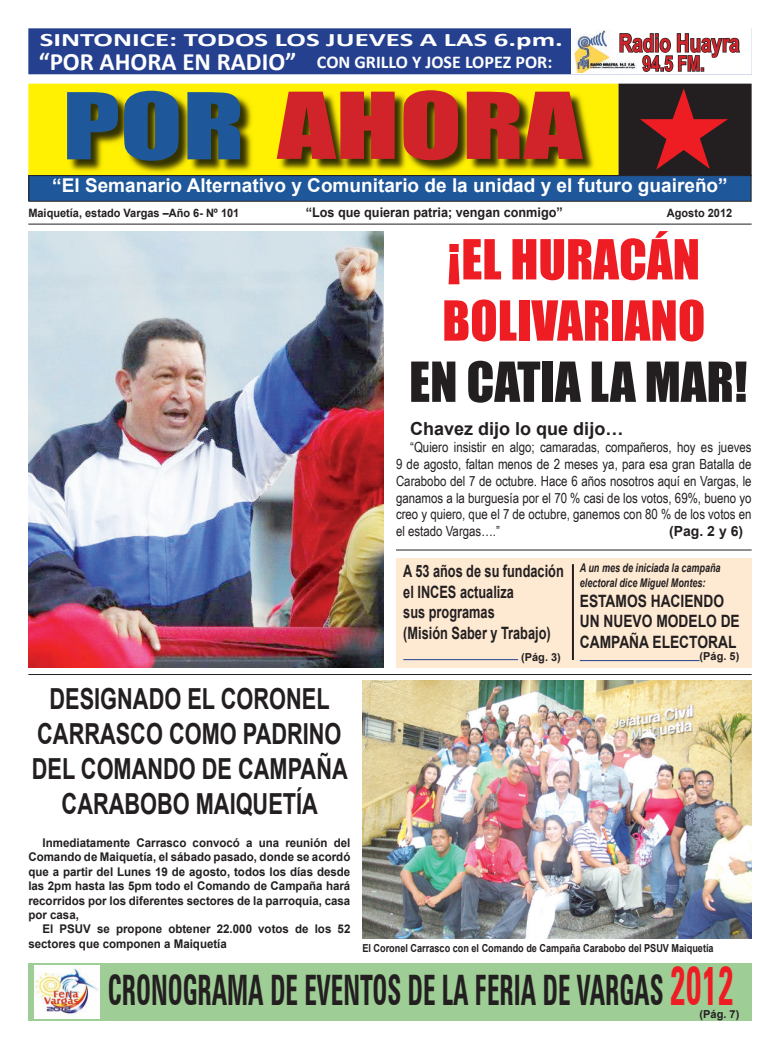
<style>
.page{position:relative;width:780px;height:1049px;background:#fff}
.page>*{position:absolute;margin:0;border:0;box-sizing:border-box;transform-origin:0 0}
.t1{font:85px "Impact";color:#d1232a;scale:1.35 1}
.t2{font:51px/61.2px "Impact";color:#ee1d23}
.t3{font:51px "Impact";color:#231f20}
.t4{font:700 condensed 42px "Zurich BT";color:#231f20;scale:.6 1}
.t5{font:700 29px/34.8px "Arial";color:#231f20;text-align:center;scale:.75 1}
.t6{font:700 25px "Arial";color:#d1232a;scale:.75 1}
.t7{font:700 21px "Arial";color:#d1232a;scale:.75 1}
.t8{font:700 19px "Arial";color:#fff}
.t9{font:700 19px "Calibri";color:#fff;scale:1.52 1}
.t10{font:700 18px "Calibri";color:#fff}
.t11{font:700 18px "Arial";color:#231f20}
.t12{font:700 17px/20.4px "Arial";color:#231f20;scale:.75 1}
.t13{font:700 17px/20.4px "Arial";color:#231f20;scale:.81 1}
.t14{font:14px/16.8px "Arial Narrow";color:#231f20;text-align:justify}
.t15{font:700 14px "Arial";color:#231f20}
.t16{font:700 13.3px "Arial";color:#231f20;scale:.95 1}
.t17{font:700 12px/14.4px "Arial";color:#231f20;text-align:justify;scale:.96 1}
.t18{font:italic 700 12px/14.4px "Arial";color:#231f20;scale:.75 1}
.t19{font:700 11.5px "Arial";color:#231f20;scale:.95 1}
.t20{font:700 11px "Arial";color:#231f20;scale:.83 1}
.t21{font:700 11px "Arial";color:#231f20}
.s1{font-size:25px}
.s2{color:#1e579a}
.s3{font-size:54px;color:#ee1d23}
</style>
<div class="page">
<div style="left:28px;top:963px;width:723px;height:57px;background:#9ecd95"></div>
<div style="left:396px;top:558px;width:355px;height:109px;background:#fee9d2"></div>
<div style="left:28px;top:28px;width:543px;height:46px;background:#25408f"></div>
<svg style="left:573px;top:30px;width:167px;height:43px"></svg>
<hr style="left:28px;top:224px;width:723px;height:1px;background:#231f20">
<svg style="left:618px;top:84px;width:133px;height:91px;background:#4a1f20"></svg>
<div style="left:28px;top:84px;width:590px;height:91px;background:#fff101"></div>
<img style="left:67px;top:91px;width:187px;height:84px">
<img style="left:277px;top:90px;width:319px;height:84px">
<div style="left:29px;top:176px;width:722px;height:25px;background:#1e579a"></div>
<div style="left:28px;top:175px;width:723px;height:27px;border:1px solid #231f20"></div>
<img style="left:28px;top:231px;width:355px;height:436px">
<hr style="left:396px;top:549px;width:355px;height:1px;background:#231f20">
<hr style="left:572px;top:564px;width:2px;height:96px;background:#231f20">
<hr style="left:28px;top:674px;width:723px;height:1px;background:#231f20">
<img style="left:362px;top:680px;width:389px;height:258px">
<hr style="left:403px;top:659px;width:115px;height:1px;background:#25408f">
<hr style="left:579px;top:660px;width:120px;height:1px;background:#25408f">
<img style="left:35px;top:965px;width:65px;height:53px">
<h3 class="t6" style="left:618px;top:27px;width:163px">Radio Huayra</h3>
<h3 class="t7" style="left:642px;top:50px;width:84px">94.5 FM.</h3>
<h3 class="t9" style="left:40px;top:28px;width:346px">SINTONICE: TODOS LOS JUEVES A LAS 6.pm.</h3>
<h3 class="t10" style="left:39px;top:51px;width:515px"><span class="s1">“POR AHORA EN RADIO”</span> CON GRILLO Y JOSE LOPEZ POR:</h3>
<h1 class="t1" style="left:62px;top:60px;width:386px"><span class="s2">POR</span> AHORA</h1>
<h3 class="t8" style="left:52px;top:173px;width:677px">“El Semanario Alternativo y Comunitario de la unidad y el futuro guaireño”</h3>
<h2 class="t2" style="left:442px;top:227px;width:264px">¡EL HURACÁN<br>BOLIVARIANO</h2>
<h2 class="t3" style="left:409px;top:342px;width:340px">EN CATIA LA MAR!</h2>
<h3 class="t11" style="left:410px;top:417px;width:215px">Chavez dijo lo que dijo…</h3>
<p class="t14" style="left:396px;top:438px;width:357px;text-indent:14px">“Quiero insistir en algo; camaradas, compañeros, hoy es jueves 9 de agosto, faltan menos de 2 meses ya, para esa gran Batalla de Carabobo del 7 de octubre. Hace 6 años nosotros aquí en Vargas, le ganamos a la burguesía por el 70 % casi de los votos, 69%, bueno yo creo y quiero, que el 7 de octubre, ganemos con 80 % de los votos en el estado Vargas….”</p>
<p class="t19" style="left:28px;top:205px;width:223px">Maiquetía, estado Vargas –Año 6- Nº 101</p>
<p class="t16" style="left:306px;top:203px;width:272px">“Los que quieran patria; vengan conmigo”</p>
<p class="t19" style="left:667px;top:205px;width:70px">Agosto 2012</p>
<p class="t15" style="left:669px;top:522px;width:75px">(Pag. 2 y 6)</p>
<h3 class="t12" style="left:403px;top:562px;width:215px">A 53 años de su fundación el INCES actualiza<br>sus programas<br>(Misión Saber y Trabajo)</h3>
<p class="t18" style="left:579px;top:561px;width:189px">A un mes de iniciada la campaña electoral dice Miguel Montes:</p>
<h3 class="t13" style="left:579px;top:591px;width:199px">ESTAMOS HACIENDO<br>UN NUEVO MODELO DE<br>CAMPAÑA ELECTORAL</h3>
<p class="t21" style="left:521px;top:650px;width:41px">(Pág. 3)</p>
<p class="t21" style="left:699px;top:649px;width:41px">(Pág. 5)</p>
<h3 class="t5" style="left:32px;top:683px;width:423px">DESIGNADO EL CORONEL<br>CARRASCO COMO PADRINO<br>DEL COMANDO DE CAMPAÑA<br>CARABOBO MAIQUETÍA</h3>
<p class="t17" style="left:28px;top:836px;width:337px;text-indent:14px">Inmediatamente Carrasco convocó a una reunión del Comando de Maiquetía, el sábado pasado, donde se acordó que a partir del Lunes 19 de agosto, todos los días desde las 2pm hasta las 5pm todo el Comando de Campaña hará recorridos por los diferentes sectores de la parroquia, casa por casa,</p>
<p class="t17" style="left:28px;top:922px;width:337px;text-indent:14px">El PSUV se propone obtener 22.000 votos de los 52 sectores que componen a Maiquetía</p>
<p class="t20" style="left:362px;top:941px;width:424px">El Coronel Carrasco con el Comando de Campaña Carabobo del PSUV Maiquetía</p>
<h3 class="t4" style="left:108px;top:965px;width:1044px">CRONOGRAMA DE EVENTOS DE LA FERIA DE VARGAS <span class="s3">2012</span></h3>
<p class="t21" style="left:699px;top:1007px;width:41px">(Pág. 7)</p>
</div>
